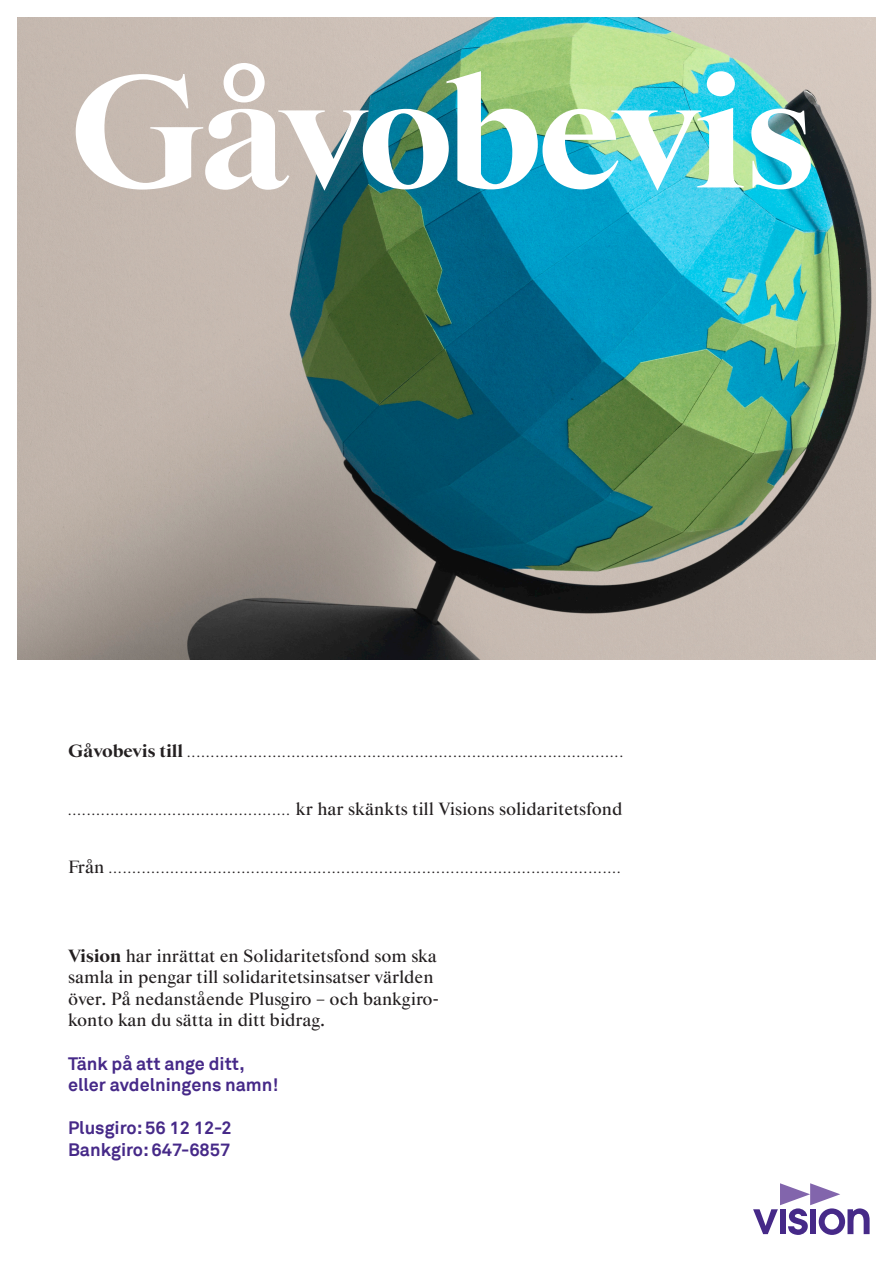
<style>
.page{position:relative;width:893px;height:1263px;background:#fff}
.page>*{position:absolute;margin:0;border:0;box-sizing:border-box;transform-origin:0 0}
.t1{font:800 162.45px "Starling";letter-spacing:-.045em;color:#fff}
.t2{font:18px/21.6px "Starling";color:#231f20}
.t3{font:700 18px "Akkurat";color:#462988}
.t4{font:12px "Starling";color:#231f20}
.s1{font-weight:800;font-size:18px}
.s2{font-size:18px}
.s3{font-weight:800}
</style>
<div class="page">
<img style="left:17px;top:17px;width:859px;height:642px">
<svg style="left:753px;top:1183px;width:117px;height:52px"></svg>
<p class="t1" style="left:68px;top:36px;width:748px">Gåvobevis</p>
<p class="t4" style="left:68px;top:746px;width:556px"><span class="s1">Gåvobevis till</span> ............................................................................................</p>
<p class="t4" style="left:68px;top:804px;width:556px">............................................... <span class="s2">kr har skänkts till Visions solidaritetsfond</span></p>
<p class="t4" style="left:68px;top:862px;width:554px"><span class="s2">Från</span> ............................................................................................................</p>
<p class="t2" style="left:68px;top:945px;width:372px"><span class="s3">Vision</span> har inrättat en Solidaritetsfond som ska samla in pengar till solidaritetsinsatser världen över. På nedanstående Plusgiro – och bankgiro&shy;konto kan du sätta in ditt bidrag.</p>
<p class="t3" style="left:68px;top:1052px;width:178px">Tänk på att ange ditt,</p>
<p class="t3" style="left:68px;top:1073px;width:212px">eller avdelningens namn!</p>
<p class="t3" style="left:68px;top:1117px;width:165px">Plusgiro: 56 12 12-2</p>
<p class="t3" style="left:68px;top:1138px;width:164px">Bankgiro: 647-6857</p>
</div>
